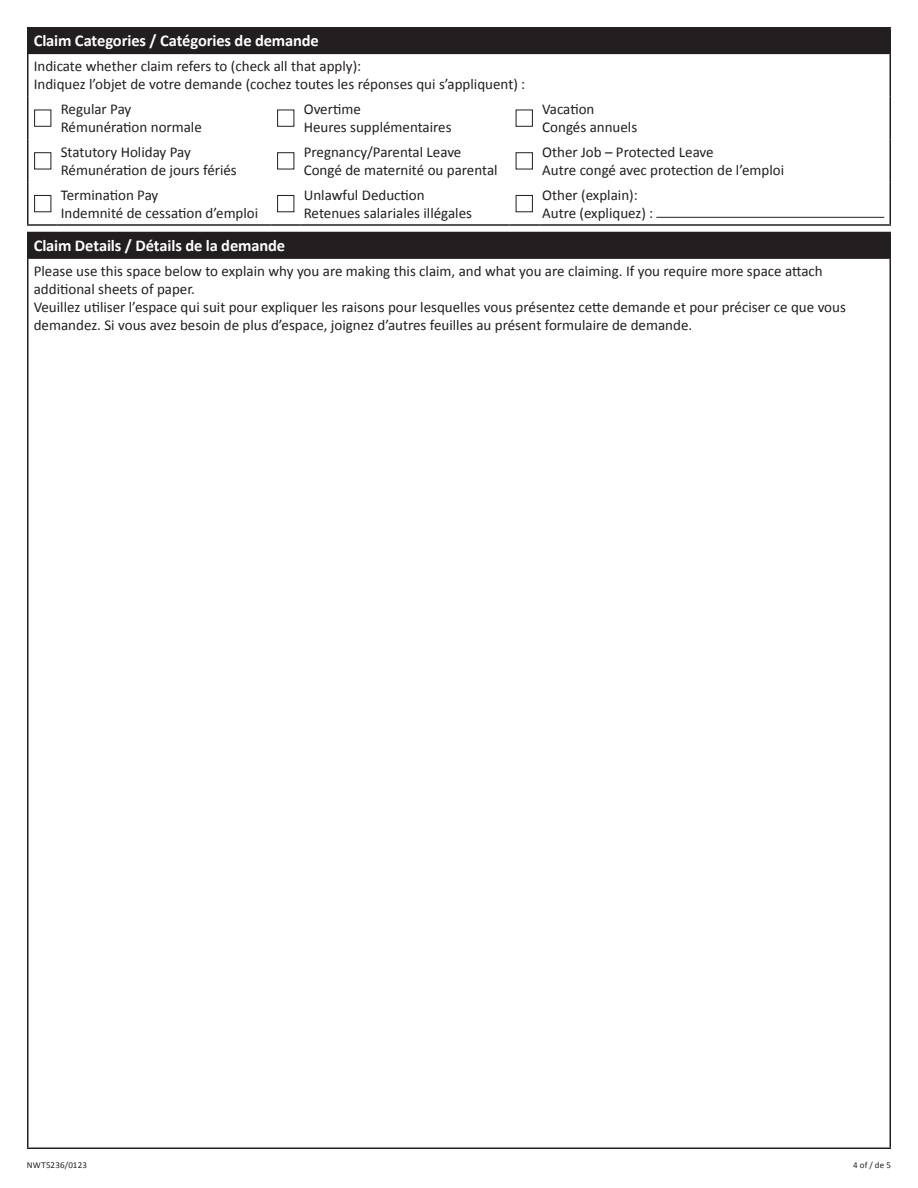
<style>
.page{position:relative;width:918px;height:1188px;background:#fff}
.page>*{position:absolute;margin:0;border:0;box-sizing:border-box;transform-origin:0 0}
.t1{font:700 16.5px "Calibri";letter-spacing:-.01em;color:#fff}
.t2{font:15px/18px "Calibri";color:#231f20}
.t3{font:9px "Calibri";letter-spacing:.02em;color:#231f20}
</style>
<div class="page">
<div style="left:28px;top:28px;width:862px;height:26px;background:#231f20"></div>
<hr style="left:27px;top:53px;width:864px;height:1px;background:#231f20">
<hr style="left:27px;top:27px;width:864px;height:1px;background:#231f20">
<svg style="left:27px;top:28px;width:1px;height:25px"></svg>
<svg style="left:890px;top:28px;width:1px;height:25px"></svg>
<hr style="left:27px;top:54px;width:1px;height:43px;background:#231f20">
<hr style="left:890px;top:54px;width:1px;height:43px;background:#231f20">
<hr style="left:27px;top:97px;width:1px;height:43px;background:#231f20">
<hr style="left:890px;top:97px;width:1px;height:43px;background:#231f20">
<div style="left:34px;top:110px;width:17px;height:17px;border:1px solid #231f20"></div>
<div style="left:277px;top:110px;width:17px;height:17px;border:1px solid #231f20"></div>
<div style="left:516px;top:110px;width:17px;height:17px;border:1px solid #231f20"></div>
<hr style="left:27px;top:140px;width:1px;height:42px;background:#231f20">
<hr style="left:890px;top:140px;width:1px;height:42px;background:#231f20">
<div style="left:34px;top:152px;width:17px;height:17px;border:1px solid #231f20"></div>
<div style="left:277px;top:152px;width:17px;height:17px;border:1px solid #231f20"></div>
<div style="left:516px;top:152px;width:17px;height:17px;border:1px solid #231f20"></div>
<hr style="left:27px;top:182px;width:1px;height:42px;background:#231f20">
<hr style="left:890px;top:182px;width:1px;height:42px;background:#231f20">
<hr style="left:27px;top:224px;width:31px;height:2px;background:#231f20">
<hr style="left:58px;top:224px;width:213px;height:2px;background:#231f20">
<hr style="left:271px;top:224px;width:30px;height:2px;background:#231f20">
<hr style="left:301px;top:224px;width:208px;height:2px;background:#231f20">
<hr style="left:509px;top:224px;width:30px;height:2px;background:#231f20">
<hr style="left:539px;top:224px;width:352px;height:2px;background:#231f20">
<div style="left:34px;top:195px;width:17px;height:17px;border:1px solid #231f20"></div>
<div style="left:277px;top:195px;width:17px;height:17px;border:1px solid #231f20"></div>
<div style="left:516px;top:195px;width:17px;height:17px;border:1px solid #231f20"></div>
<hr style="left:656px;top:217px;width:228px;height:1px;background:#231f20">
<div style="left:28px;top:232px;width:862px;height:26px;background:#231f20"></div>
<hr style="left:27px;top:258px;width:864px;height:1px;background:#231f20">
<hr style="left:27px;top:232px;width:864px;height:1px;background:#231f20">
<svg style="left:27px;top:233px;width:1px;height:25px"></svg>
<svg style="left:890px;top:233px;width:1px;height:25px"></svg>
<hr style="left:27px;top:259px;width:1px;height:889px;background:#231f20">
<hr style="left:890px;top:259px;width:1px;height:889px;background:#231f20">
<hr style="left:27px;top:1148px;width:864px;height:1px;background:#231f20">
<p class="t1" style="left:34px;top:30px;width:287px">Claim Categories / Catégories de demande</p>
<p class="t2" style="left:34px;top:57px;width:493px">Indicate whether claim refers to (check all that apply):<br>Indiquez l’objet de votre demande (cochez toutes les réponses qui s’appliquent) :</p>
<p class="t2" style="left:61px;top:100px;width:143px">Regular Pay<br>Rémunération normale</p>
<p class="t2" style="left:304px;top:100px;width:149px">Overtime<br>Heures supplémentaires</p>
<p class="t2" style="left:542px;top:100px;width:97px">Vacation<br>Congés annuels</p>
<p class="t2" style="left:61px;top:143px;width:178px">Statutory Holiday Pay<br>Rémunération de jours fériés</p>
<p class="t2" style="left:304px;top:143px;width:195px">Pregnancy/Parental Leave<br>Congé de maternité ou parental</p>
<p class="t2" style="left:542px;top:143px;width:243px">Other Job – Protected Leave<br>Autre congé avec protection de l’emploi</p>
<p class="t2" style="left:61px;top:186px;width:199px">Termination Pay<br>Indemnité de cessation d’emploi</p>
<p class="t2" style="left:304px;top:186px;width:170px">Unlawful Deduction<br>Retenues salariales illégales</p>
<p class="t2" style="left:542px;top:186px;width:112px">Other (explain):<br>Autre (expliquez) :</p>
<p class="t1" style="left:34px;top:235px;width:253px">Claim Details / Détails de la demande</p>
<p class="t2" style="left:34px;top:262px;width:814px">Please use this space below to explain why you are making this claim, and what you are claiming. If you require more space attach additional sheets of paper.<br>Veuillez utiliser l’espace qui suit pour expliquer les raisons pour lesquelles vous présentez cette demande et pour préciser ce que vous demandez. Si vous avez besoin de plus d’espace, joignez d’autres feuilles au présent formulaire de demande.</p>
<p class="t3" style="left:27px;top:1159px;width:62px">NWT5236/0123</p>
<p class="t3" style="left:853px;top:1159px;width:39px">4 of / de 5</p>
</div>
